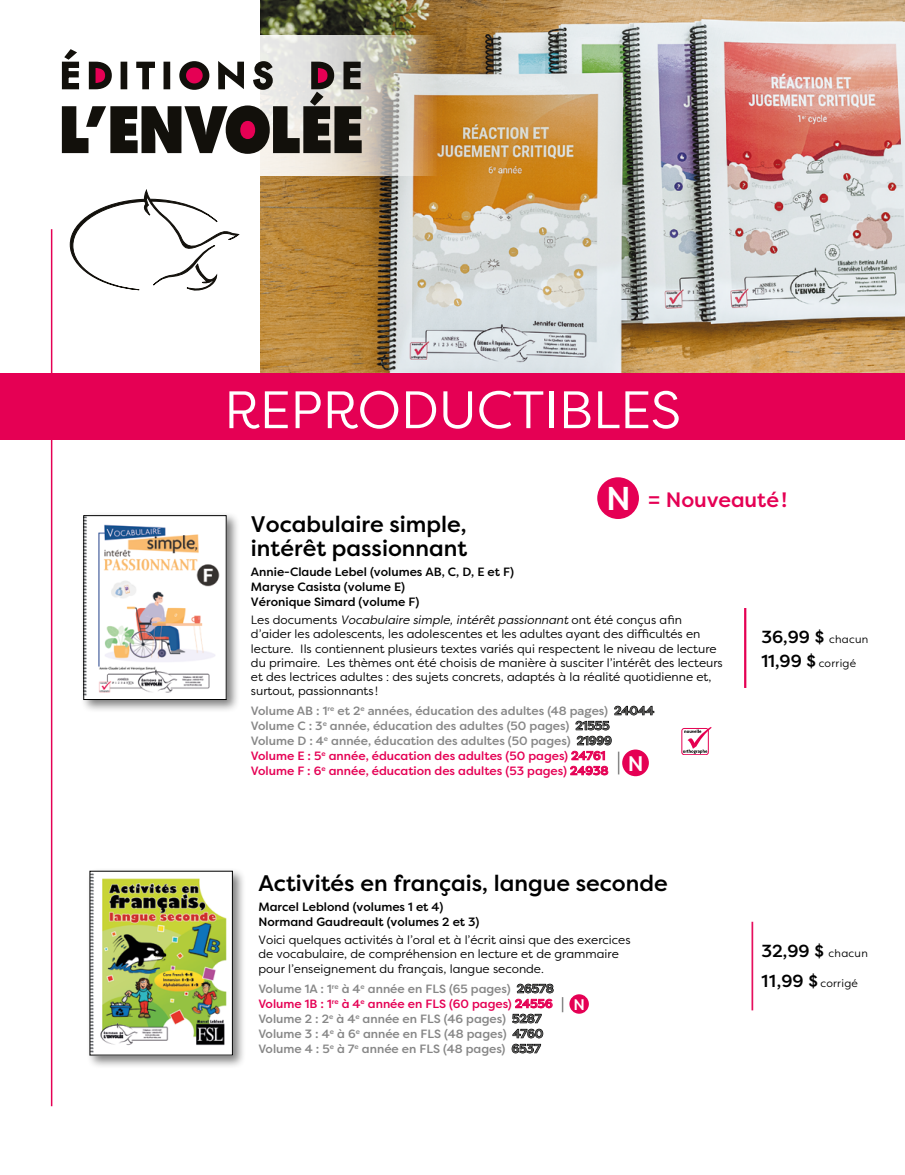
<style>
.page{position:relative;width:905px;height:1175px;background:#fff}
.page>*{position:absolute;margin:0;border:0;box-sizing:border-box;transform-origin:0 0}
.t1{font:52.65px "Filson Pro";letter-spacing:-.005em;color:#fff}
.t2{font:500 22.5px/24px "Filson Pro";color:#000}
.t3{font:500 20.85px "Filson Pro";color:#e50054}
.t4{font:500 17.4px "Filson Pro";color:#000}
.t5{font:500 15.3px "Filson Pro";color:#fff}
.t6{font:12px/14.2px "Filson Pro";color:#000}
.t7{font:500 12px/15px "Filson Pro";color:#878787}
.t8{font:500 12px/15px "Filson Pro";color:#000}
.t9{font:500 12px/15px "Filson Pro";color:#e50054}
.t10{font:10.8px "Filson Pro";letter-spacing:.025em;color:#000}
.s1{font-size:33px;color:#fff}
.s2{font-style:italic}
.s3{color:#000}
.s4{color:#e50054}
.s5{color:#878787}
.s6{font-weight:400;font-size:10.8px}
.s7{font-weight:500;font-size:17.4px}
</style>
<div class="page">
<img style="left:260px;top:0;width:644px;height:373px">
<svg style="left:260px;top:35px;width:182px;height:141px;background:#cabaa2"></svg>
<hr style="left:51px;top:229px;width:1px;height:877px;background:#e50054">
<div style="left:0;top:373px;width:904px;height:67px;background:#e50054"></div>
<svg style="left:61px;top:47px;width:303px;height:117px"></svg>
<svg style="left:70px;top:190px;width:169px;height:101px"></svg>
<div style="left:86px;top:867px;width:160px;height:201px;background:#000;opacity:.5"></div>
<img style="left:92px;top:873px;width:139px;height:180px">
<svg style="left:562px;top:997px;width:1px;height:15px"></svg>
<div style="left:569px;top:994px;width:20px;height:19px;background:#e50054;border-radius:50%"></div>
<hr style="left:751px;top:921px;width:2px;height:89px;background:#e50054">
<hr style="left:744px;top:608px;width:2px;height:80px;background:#e50054">
<div style="left:80px;top:512px;width:160px;height:201px;background:#000;opacity:.5"></div>
<img style="left:85px;top:517px;width:139px;height:180px">
<div style="left:83px;top:515px;width:143px;height:184px;border:1px solid #000"></div>
<div style="left:681px;top:728px;width:27px;height:27px;border:1px solid #e50051;border-radius:2px"></div>
<svg style="left:683px;top:727px;width:28px;height:27px"></svg>
<div style="left:622px;top:749px;width:27px;height:27px;background:#e50054;border-radius:50%"></div>
<svg style="left:618px;top:751px;width:1px;height:23px"></svg>
<div style="left:597px;top:477px;width:42px;height:42px;background:#e50054;border-radius:50%"></div>
<h1 class="t1" style="left:224px;top:375px;width:458px">REPRODUCTIBLES</h1>
<h3 class="t3" style="left:606px;top:485px;width:182px"><span class="s1">N</span> = Nouveauté !</h3>
<h2 class="t2" style="left:251px;top:512px;width:218px">Vocabulaire simple, intérêt passionnant</h2>
<p class="t8" style="left:251px;top:563px;width:264px">Annie-Claude Lebel (volumes AB, C, D, E et F)<br>Maryse Casista (volume E)<br>Véronique Simard (volume F)</p>
<p class="t6" style="left:251px;top:612px;width:473px">Les documents <span class="s2">Vocabulaire simple, intérêt passionnant</span> ont été conçus afin d’aider les adolescents, les adolescentes et les adultes ayant des difficultés en lecture. Ils contiennent plusieurs textes variés qui respectent le niveau de lecture du primaire. Les thèmes ont été choisis de manière à susciter l’intérêt des lecteurs et des lectrices adultes : des sujets concrets, adaptés à la réalité quotidienne et, surtout, passionnants !</p>
<p class="t7" style="left:251px;top:703px;width:404px">Volume AB : 1<sup>re</sup> et 2<sup>e</sup> années, éducation des adultes (48 pages) <span class="s3">24044<br></span>Volume C : 3<sup>e</sup> année, éducation des adultes (50 pages) <span class="s3">21555<br></span>Volume D : 4<sup>e</sup> année, éducation des adultes (50 pages) <span class="s3">21999<br></span><span class="s4">Volume E : 5</span><sup>e</sup> <span class="s4">année, éducation des adultes (50 pages) 24761<br>Volume F : 6</span><sup>e</sup> <span class="s4">année, éducation des adultes (53 pages) 24938</span> <sup>N</sup></p>
<h2 class="t2" style="left:258px;top:871px;width:411px">Activités en français, langue seconde</h2>
<p class="t8" style="left:258px;top:898px;width:222px">Marcel Leblond (volumes 1 et 4)<br>Normand Gaudreault (volumes 2 et 3)</p>
<p class="t6" style="left:258px;top:932px;width:373px">Voici quelques activités à l’oral et à l’écrit ainsi que des exercices de vocabulaire, de compréhension en lecture et de grammaire pour l’enseignement du français, langue seconde.</p>
<p class="t9" style="left:258px;top:980px;width:297px"><span class="s5">Volume 1A : 1</span><sup>re</sup> <span class="s5">à 4</span><sup>e</sup> <span class="s5">année en FLS (65 pages)</span> <span class="s3">26578<br></span>Volume 1B : 1<sup>re</sup> à 4<sup>e</sup> année en FLS (60 pages) 24556</p>
<p class="t5" style="left:573px;top:993px;width:13px">N</p>
<p class="t7" style="left:258px;top:1010px;width:286px">Volume 2 : 2<sup>e</sup> à 4<sup>e</sup> année en FLS (46 pages) <span class="s3">5287<br></span>Volume 3 : 4<sup>e</sup> à 6<sup>e</sup> année en FLS (48 pages) <span class="s3">4760<br></span>Volume 4 : 5<sup>e</sup> à 7<sup>e</sup> année en FLS (48 pages) <span class="s3">6537</span></p>
<h3 class="t4" style="left:761px;top:624px;width:108px">36,99 $ <span class="s6">chacun</span></h3>
<p class="t10" style="left:761px;top:656px;width:96px"><span class="s7">11,99 $</span> corrigé</p>
<h3 class="t4" style="left:761px;top:939px;width:108px">32,99 $ <span class="s6">chacun</span></h3>
<p class="t10" style="left:761px;top:976px;width:98px"><span class="s7">11,99 $</span> corrigé</p>
</div>
